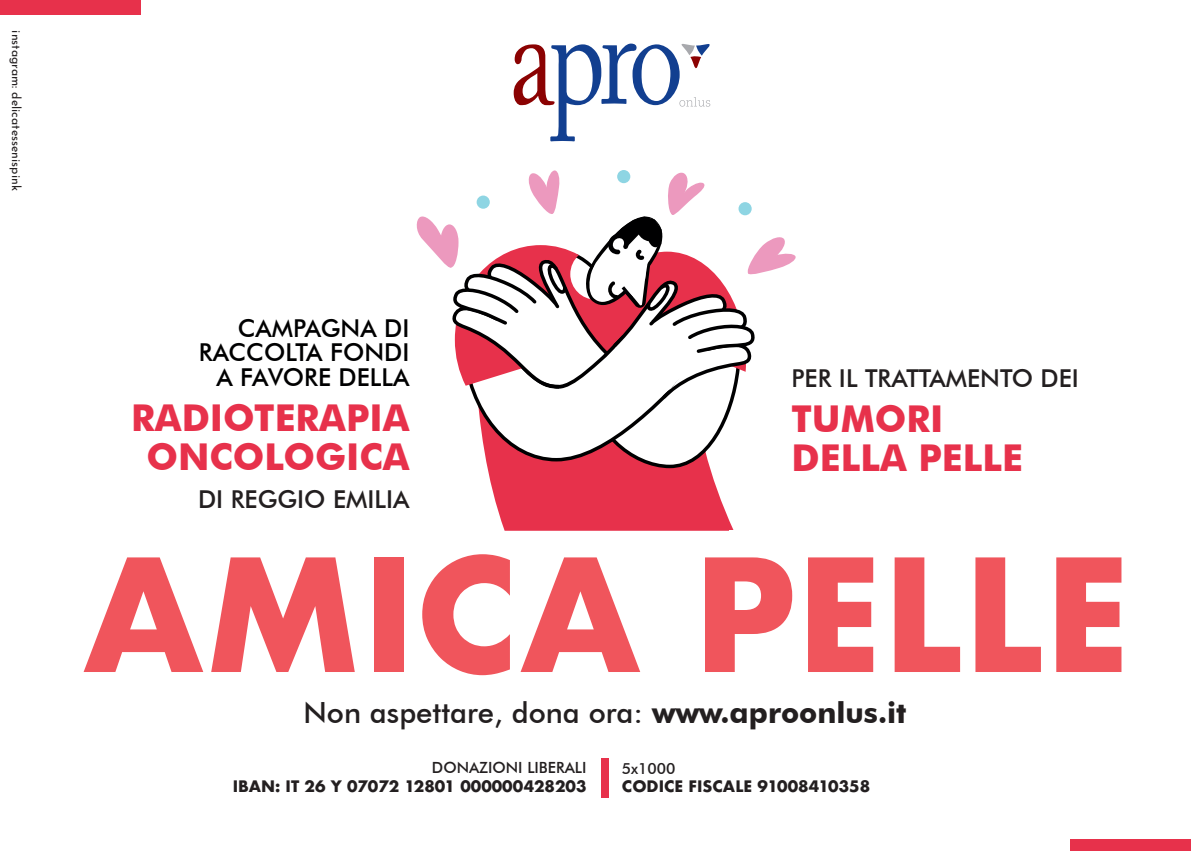
<style>
.page{position:relative;width:1191px;height:851px;background:#fff}
.page>*{position:absolute;margin:0;border:0;box-sizing:border-box;transform-origin:0 0}
.t1{font:700 151.8px "Futura";color:#f0555c}
.t2{font:700 37px/39px "Futura BT";color:#e7314b}
.t3{font:500 29.2px "Futura BT";color:#231f20}
.t4{font:500 24.6px/24.6px "Futura BT";color:#000001;text-align:right}
.t5{font:500 24.6px "Futura BT";color:#231f20}
.t6{font:700 15.4px/18.4px "Futura";color:#231f20}
.t7{font:100 12.4px "Josefin Sans";color:#231f20}
.s1{font-weight:700}
.s2{font-family:"Futura BT";font-weight:500}
</style>
<div class="page">
<div style="left:1070px;top:839px;width:121px;height:11px;background:#e7314b"></div>
<div style="left:0;top:0;width:141px;height:14px;background:#e7314b"></div>
<svg style="left:488px;top:470px;width:246px;height:60px;background:#e84159"></svg>
<div style="left:601px;top:757px;width:7px;height:40px;background:#e7314b"></div>
<svg style="left:416px;top:170px;width:380px;height:300px"></svg>
<svg style="left:513px;top:43px;width:198px;height:98px"></svg>
<p class="t7" style="left:26px;top:30px;width:162px;rotate:90deg">instagram: delicatessenispink</p>
<p class="t4" style="left:199px;top:315px;width:212px">CAMPAGNA DI<br>RACCOLTA FONDI<br>A FAVORE DELLA</p>
<p class="t2" style="left:131px;top:398px;width:280px;text-align:center">RADIOTERAPIA<br>ONCOLOGICA</p>
<p class="t5" style="left:198px;top:484px;width:213px">DI REGGIO EMILIA</p>
<p class="t5" style="left:791px;top:363px;width:289px">PER IL TRATTAMENTO DEI</p>
<p class="t2" style="left:791px;top:399px;width:233px">TUMORI<br>DELLA PELLE</p>
<p class="t1" style="left:82px;top:505px;width:1049px">AMICA PELLE</p>
<p class="t3" style="left:303px;top:695px;width:604px">Non aspettare, dona ora: <span class="s1">www.aproonlus.it</span></p>
<p class="t6" style="left:233px;top:757px;width:355px;line-height:19.2px;text-align:right"><span class="s2">DONAZIONI LIBERALI<br></span>IBAN: IT 26 Y 07072 12801 000000428203</p>
<p class="t6" style="left:622px;top:758px;width:250px"><span class="s2">5x1000<br></span>CODICE FISCALE 91008410358</p>
</div>
